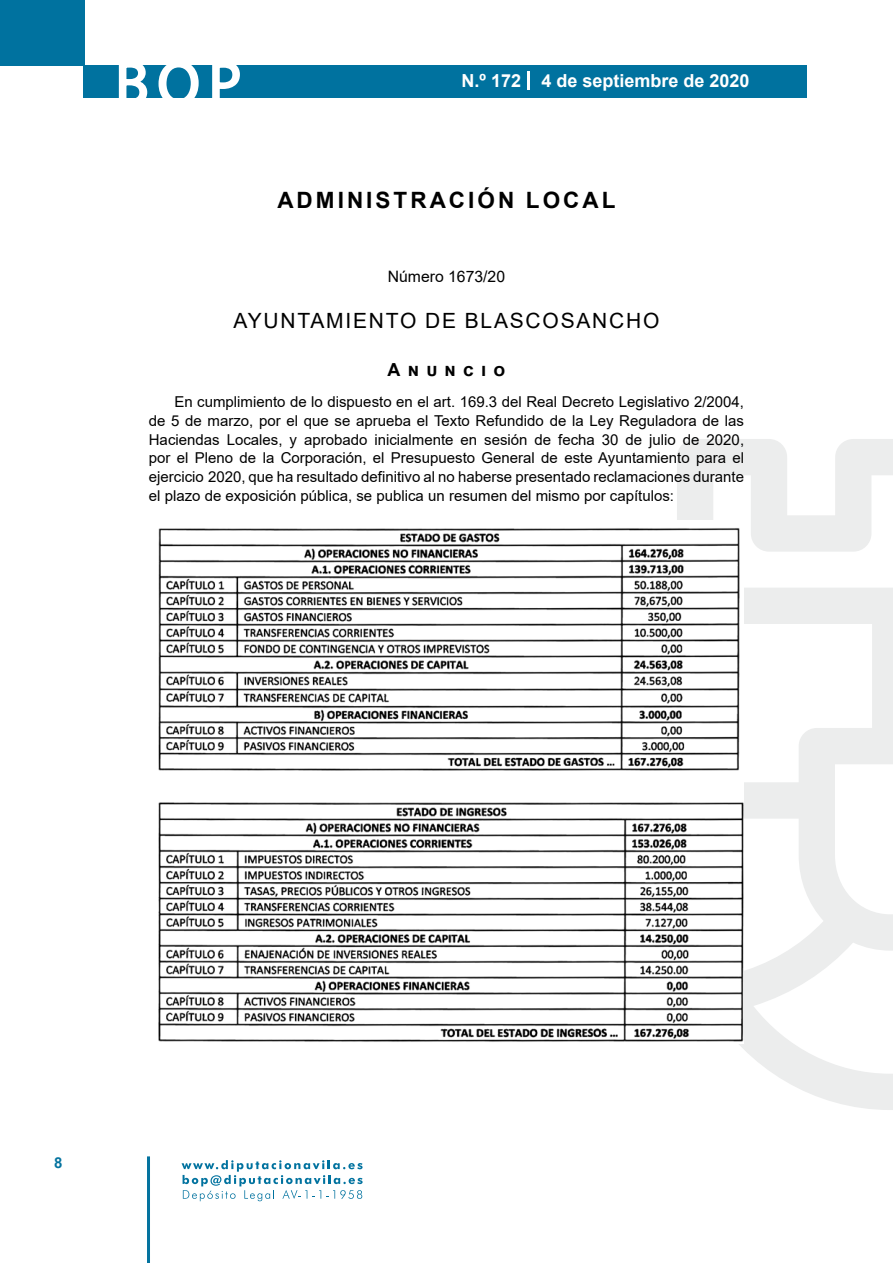
<style>
.page{position:relative;width:893px;height:1263px;background:#fff}
.page>*{position:absolute;margin:0;border:0;box-sizing:border-box;transform-origin:0 0}
.t1{font:500 61.5px "Avant Garde";color:#fff}
.t2{font:700 22.5px "Arial";letter-spacing:.135em;color:#000}
.t3{font:21px "Arial";letter-spacing:.085em;color:#000}
.t4{font:700 18px "Arial";color:#fff}
.t5{font:700 18px "Arial";letter-spacing:.4em;color:#000}
.t6{font:15.75px "Arial";color:#000}
.t7{font:15px/18.8px "Arial";color:#000;text-align:justify}
.t8{font:700 15px "Arial";color:#04739f}
</style>
<div class="page">
<div style="left:0;top:0;width:85px;height:65px;background:#00729f"></div>
<div style="left:84px;top:65px;width:723px;height:33px;background:#00729f"></div>
<svg style="left:118px;top:65px;width:30px;height:33px"></svg>
<svg style="left:158px;top:65px;width:41px;height:33px"></svg>
<svg style="left:212px;top:65px;width:28px;height:33px"></svg>
<svg style="left:182px;top:1160px;width:181px;height:41px"></svg>
<hr style="left:147px;top:1156px;width:3px;height:107px;background:#04739f">
<svg style="left:528px;top:71px;width:2px;height:19px"></svg>
<svg style="left:677px;top:439px;width:216px;height:671px"></svg>
<img style="left:158px;top:521px;width:586px;height:522px">
<h1 class="t1" style="left:115px;top:46px;width:128px">BOP</h1>
<p class="t4" style="left:462px;top:68px;width:289px">N.º 172 4 de septiembre de 2020</p>
<h2 class="t2" style="left:277px;top:184px;width:340px">ADMINISTRACIÓN LOCAL</h2>
<p class="t6" style="left:388px;top:266px;width:119px">Número 1673/20</p>
<h3 class="t3" style="left:233px;top:307px;width:427px">AYUNTAMIENTO DE BLASCOSANCHO</h3>
<p class="t5" style="left:388px;top:356px;width:119px">Anuncio</p>
<p class="t7" style="left:149px;top:392px;width:597px;text-indent:26px">En cumplimiento de lo dispuesto en el art. 169.3 del Real Decreto Legislativo 2/2004, de 5 de marzo, por el que se aprueba el Texto Refundido de la Ley Reguladora de las Haciendas Locales, y aprobado inicialmente en sesión de fecha 30 de julio de 2020, por el Pleno de la Corporación, el Presupuesto General de este Ayuntamiento para el ejercicio 2020, que ha resultado definitivo al no haberse presentado reclamaciones durante el plazo de exposición pública, se publica un resumen del mismo por capítulos:</p>
<p class="t8" style="left:54px;top:1152px;width:10px">8</p>
</div>
